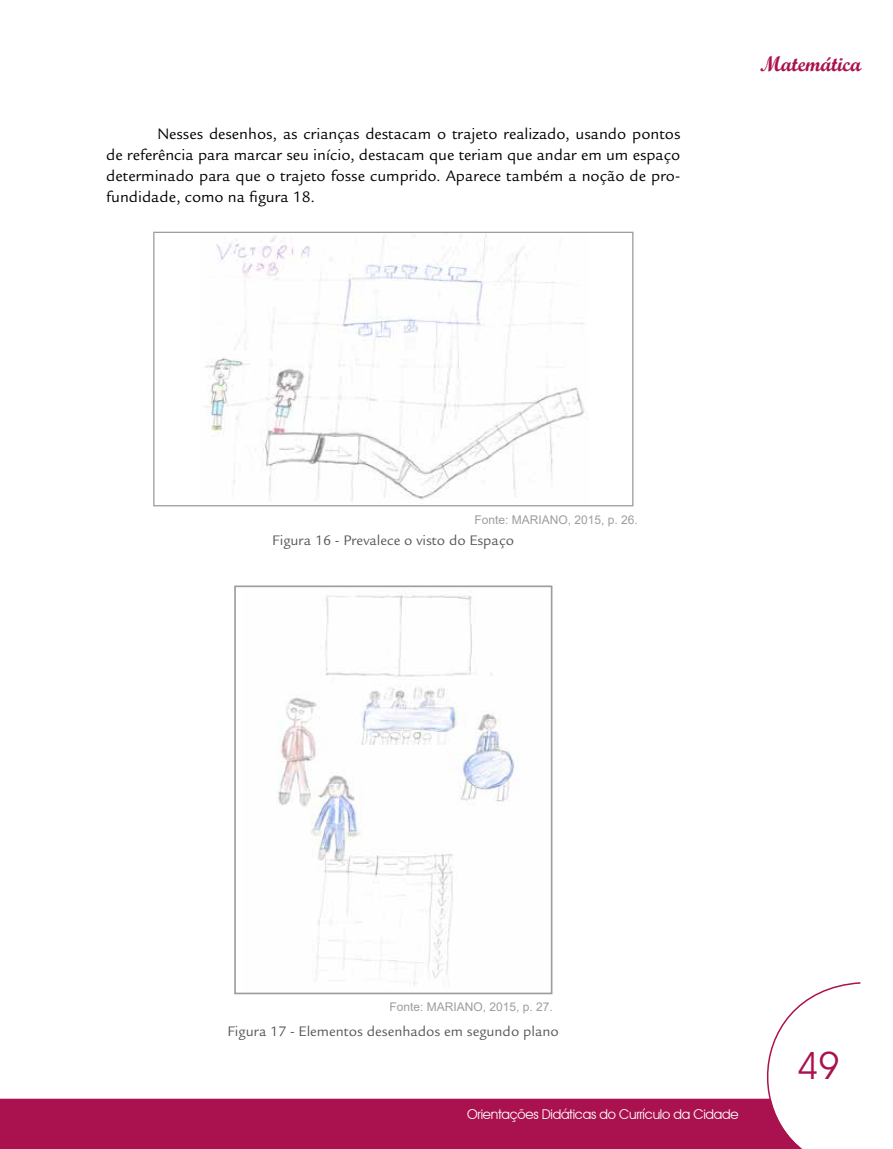
<style>
.page{position:relative;width:893px;height:1149px;background:#fff}
.page>*{position:absolute;margin:0;border:0;box-sizing:border-box;transform-origin:0 0}
.t1{font:37.5px "Avant Garde IT Cby BT";color:#aa114f}
.t2{font:21px "Script MT Bold";color:#aa114f}
.t3{font:16.5px/21px "Legacy Sans Std";color:#000;text-align:justify}
.t4{font:15px "Legacy Sans Std";color:#575756}
.t5{font:13.5px "Avant Garde IT Cby BT";letter-spacing:-.02em;color:#fff}
.t6{font:12px "Arial";color:#9d9d9c}
</style>
<div class="page">
<div style="left:0;top:1098px;width:736px;height:50px;background:#aa114f"></div>
<svg style="left:736px;top:982px;width:125px;height:166px"></svg>
<img style="left:205px;top:234px;width:383px;height:267px">
<div style="left:153px;top:231px;width:480px;height:275px;border:1px solid #9d9d9c"></div>
<img style="left:278px;top:595px;width:237px;height:391px">
<div style="left:234px;top:585px;width:318px;height:408px;border:2px solid #9d9d9c"></div>
<p class="t3" style="left:106px;top:123px;width:576px;text-indent:51px">Nesses desenhos, as crianças destacam o trajeto realizado, usando pontos de referência para marcar seu início, destacam que teriam que andar em um espaço determinado para que o trajeto fosse cumprido. Aparece também a noção de pro&shy;fundidade, como na figura 18.</p>
<p class="t2" style="left:760px;top:51px;width:103px">Matemática</p>
<p class="t6" style="left:474px;top:511px;width:165px">Fonte: MARIANO, 2015, p. 26.</p>
<p class="t4" style="left:273px;top:531px;width:243px">Figura 16 - Prevalece o visto do Espaço</p>
<p class="t6" style="left:389px;top:998px;width:165px">Fonte: MARIANO, 2015, p. 27.</p>
<p class="t4" style="left:228px;top:1022px;width:333px">Figura 17 - Elementos desenhados em segundo plano</p>
<p class="t5" style="left:467px;top:1105px;width:273px">Orientações Didáticas do Currículo da Cidade</p>
<h1 class="t1" style="left:797px;top:1042px;width:44px">49</h1>
</div>
